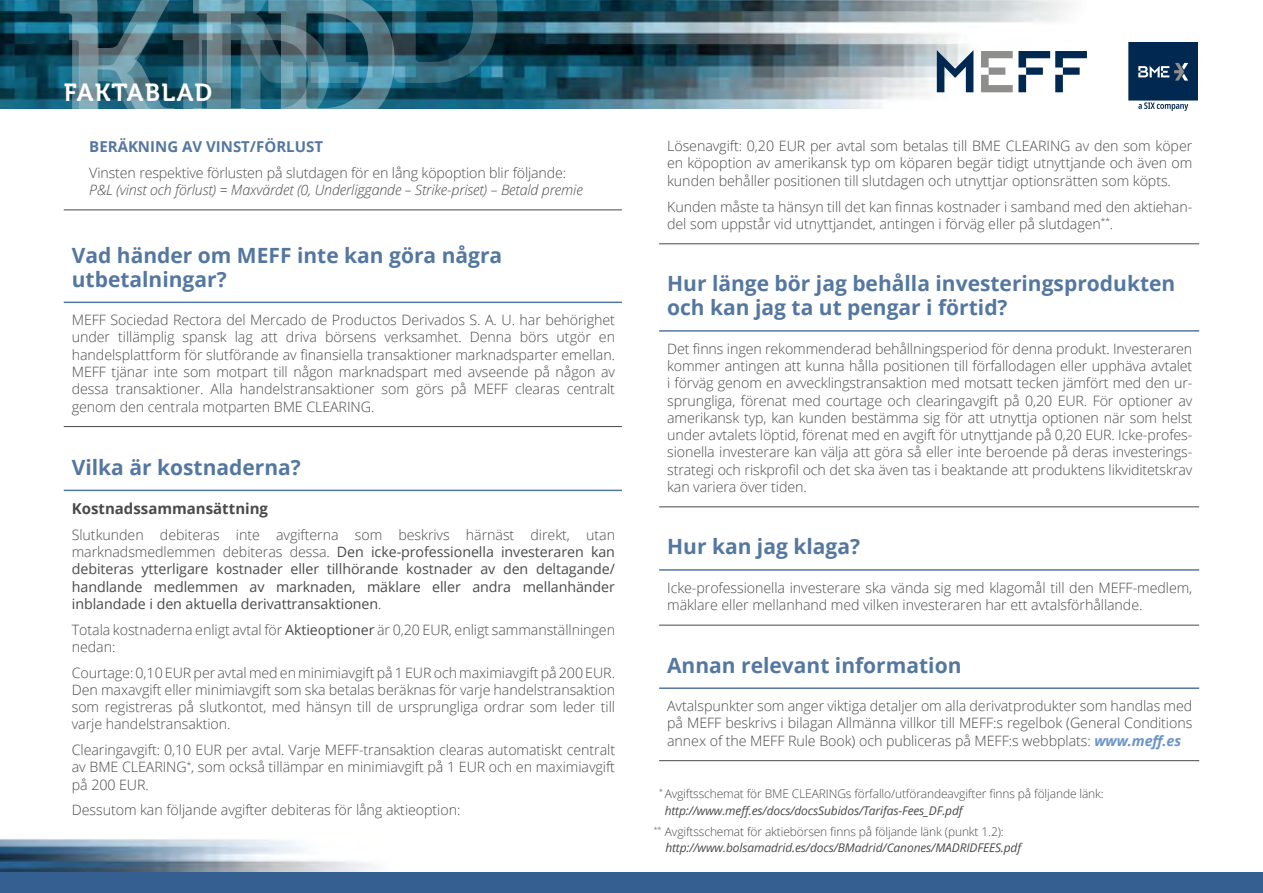
<style>
.page{position:relative;width:1263px;height:893px;background:#fff}
.page>*{position:absolute;margin:0;border:0;box-sizing:border-box;transform-origin:0 0}
.t1{font:24.6px "Museo 700";letter-spacing:.05em;color:#fff}
.t2{font:700 21px/24px "Open Sans";color:#5477a1}
.t3{font:700 15px "Open Sans";color:#5477a1}
.t4{font:700 15px "Open Sans";color:#4a4a49}
.t5{font:300 14.25px/17.2px "Open Sans";letter-spacing:-.005em;color:#4a4a49;text-align:justify}
.t6{font:14.25px/17.2px "Open Sans";letter-spacing:-.005em;color:#4a4a49;text-align:justify}
.t7{font:italic 300 14.25px "Open Sans";letter-spacing:-.01em;color:#4a4a49}
.t8{font:300 12px/16.5px "Open Sans";letter-spacing:-.01em;color:#4a4a49}
.t9{font:italic 12px/16.5px "Open Sans";letter-spacing:-.01em;color:#4a4a49}
.s1{font-weight:300}
.s2{font-weight:400}
.s3{font-weight:700;font-style:italic;color:#6994c6}
.s4{font-weight:400;font-style:italic}
.s5{font-weight:300;font-style:normal}
</style>
<div class="page">
<img style="left:0;top:0;width:1070px;height:109px">
<svg style="left:60px;top:0;width:437px;height:109px;background:#386b7c"></svg>
<svg style="left:1128px;top:42px;width:70px;height:69px;background:#2f4f70"></svg>
<svg style="left:937px;top:50px;width:36px;height:42px"></svg>
<svg style="left:981px;top:51px;width:106px;height:41px"></svg>
<img style="left:0;top:839px;width:501px;height:34px">
<hr style="left:659px;top:244px;width:540px;height:1px;background:#4a4a49">
<hr style="left:659px;top:330px;width:540px;height:2px;background:#5477a1">
<hr style="left:659px;top:507px;width:540px;height:1px;background:#4a4a49">
<hr style="left:659px;top:569px;width:540px;height:2px;background:#5477a1">
<hr style="left:659px;top:625px;width:540px;height:1px;background:#4a4a49">
<hr style="left:659px;top:687px;width:540px;height:2px;background:#5477a1">
<hr style="left:659px;top:760px;width:540px;height:1px;background:#4a4a49">
<hr style="left:64px;top:302px;width:558px;height:1px;background:#5477a1">
<hr style="left:64px;top:426px;width:558px;height:1px;background:#4a4a49">
<hr style="left:64px;top:490px;width:558px;height:1px;background:#5477a1">
<div style="left:0;top:873px;width:1263px;height:20px;background:#365f91"></div>
<hr style="left:64px;top:210px;width:558px;height:1px;background:#4a4a49">
<h1 class="t1" style="left:64px;top:79px;width:150px">FAKTABLAD</h1>
<p class="t3" style="left:89px;top:136px;width:235px">BERÄKNING AV VINST/FÖRLUST</p>
<p class="t5" style="left:89px;top:163px;width:478px">Vinsten respektive förlusten på slutdagen för en lång köpoption blir följande:</p>
<p class="t7" style="left:89px;top:180px;width:495px">P&amp;L (vinst och förlust) = Maxvärdet (0, Underliggande – Strike-priset) – Betald premie</p>
<h2 class="t2" style="left:72px;top:243px;width:432px">Vad händer om MEFF inte kan göra några utbetalningar?</h2>
<p class="t5" style="left:72px;top:311px;width:545px">MEFF Sociedad Rectora del Mercado de Productos Derivados S. A. U. har behörighet under tillämplig spansk lag att driva börsens verksamhet. Denna börs utgör en handelsplattform för slutförande av finansiella transaktioner marknadsparter emellan.<br>MEFF tjänar inte som motpart till någon marknadspart med avseende på någon av dessa transaktioner. Alla handelstransaktioner som görs på MEFF clearas centralt genom den centrala motparten BME CLEARING.</p>
<h2 class="t2" style="left:72px;top:455px;width:231px">Vilka är kostnaderna?</h2>
<p class="t4" style="left:72px;top:498px;width:198px">Kostnadssammansättning</p>
<p class="t6" style="left:72px;top:526px;width:545px"><span class="s1">Slutkunden debiteras inte avgifterna som beskrivs härnäst direkt, utan marknadsmedlemmen debiteras dessa.</span> Den icke-professionella investeraren kan debiteras ytterligare kostnader eller tillhörande kostnader av den deltagande/ handlande medlemmen av marknaden, mäklare eller andra mellanhänder inblandade i den aktuella derivattransaktionen<span class="s1">.</span></p>
<p class="t5" style="left:72px;top:620px;width:545px">Totala kostnaderna enligt avtal för <span class="s2">Aktieoptioner</span> är 0,20 EUR, enligt sammanställningen nedan:</p>
<p class="t5" style="left:72px;top:663px;width:545px">Courtage: 0,10 EUR per avtal med en minimiavgift på 1 EUR och maximiavgift på 200 EUR.<br>Den maxavgift eller minimiavgift som ska betalas beräknas för varje handelstransaktion som registreras på slutkontot, med hänsyn till de ursprungliga ordrar som leder till varje handelstransaktion.</p>
<p class="t5" style="left:72px;top:741px;width:545px">Clearingavgift: 0,10 EUR per avtal. Varje MEFF-transaktion clearas automatiskt centralt av BME CLEARING<sup>*</sup>, som också tillämpar en minimiavgift på 1 EUR och en maximiavgift på 200 EUR.</p>
<p class="t5" style="left:72px;top:801px;width:390px">Dessutom kan följande avgifter debiteras för lång aktieoption:</p>
<p class="t5" style="left:667px;top:137px;width:527px">Lösenavgift: 0,20 EUR per avtal som betalas till BME CLEARING av den som köper en köpoption av amerikansk typ om köparen begär tidigt utnyttjande och även om kunden behåller positionen till slutdagen och utnyttjar optionsrätten som köpts.</p>
<p class="t5" style="left:667px;top:197px;width:527px">Kunden måste ta hänsyn till det kan finnas kostnader i samband med den aktiehan&shy;del som uppstår vid utnyttjandet, antingen i förväg eller på slutdagen<sup>**</sup>.</p>
<h2 class="t2" style="left:667px;top:271px;width:510px">Hur länge bör jag behålla investeringsprodukten och kan jag ta ut pengar i förtid?</h2>
<p class="t5" style="left:667px;top:340px;width:527px">Det finns ingen rekommenderad behållningsperiod för denna produkt. Investeraren kommer antingen att kunna hålla positionen till förfallodagen eller upphäva avtalet i förväg genom en avvecklingstransaktion med motsatt tecken jämfört med den ur&shy;sprungliga, förenat med courtage och clearingavgift på 0,20 EUR. För optioner av amerikansk typ, kan kunden bestämma sig för att utnyttja optionen när som helst under avtalets löptid, förenat med en avgift för utnyttjande på 0,20 EUR. Icke-profes&shy;sionella investerare kan välja att göra så eller inte beroende på deras investerings&shy;strategi och riskprofil och det ska även tas i beaktande att produktens likviditetskrav kan variera över tiden.</p>
<h2 class="t2" style="left:667px;top:534px;width:194px">Hur kan jag klaga?</h2>
<p class="t5" style="left:667px;top:579px;width:527px">Icke-professionella investerare ska vända sig med klagomål till den MEFF-medlem, mäklare eller mellanhand med vilken investeraren har ett avtalsförhållande.</p>
<h2 class="t2" style="left:667px;top:652px;width:296px">Annan relevant information</h2>
<p class="t5" style="left:667px;top:697px;width:527px">Avtalspunkter som anger viktiga detaljer om alla derivatprodukter som handlas med på MEFF beskrivs i bilagan Allmänna villkor till MEFF:s regelbok (General Conditions annex of the MEFF Rule Book) och publiceras på MEFF:s webbplats: <span class="s3">www.meff.es</span></p>
<p class="t8" style="left:665px;top:785px;width:441px;text-indent:-6px"><sup>*</sup> Avgiftsschemat för BME CLEARINGs förfallo/utförandeavgifter finns på följande länk: <span class="s4">http://www.meff.es/docs/docsSubidos/Tarifas-Fees_DF.pdf</span></p>
<p class="t9" style="left:665px;top:823px;width:357px;text-indent:-12px"><sup>**</sup> <span class="s5">Avgiftsschemat för aktiebörsen finns på följande länk (punkt 1.2): </span>http://www.bolsamadrid.es/docs/BMadrid/Canones/MADRIDFEES.pdf</p>
</div>
